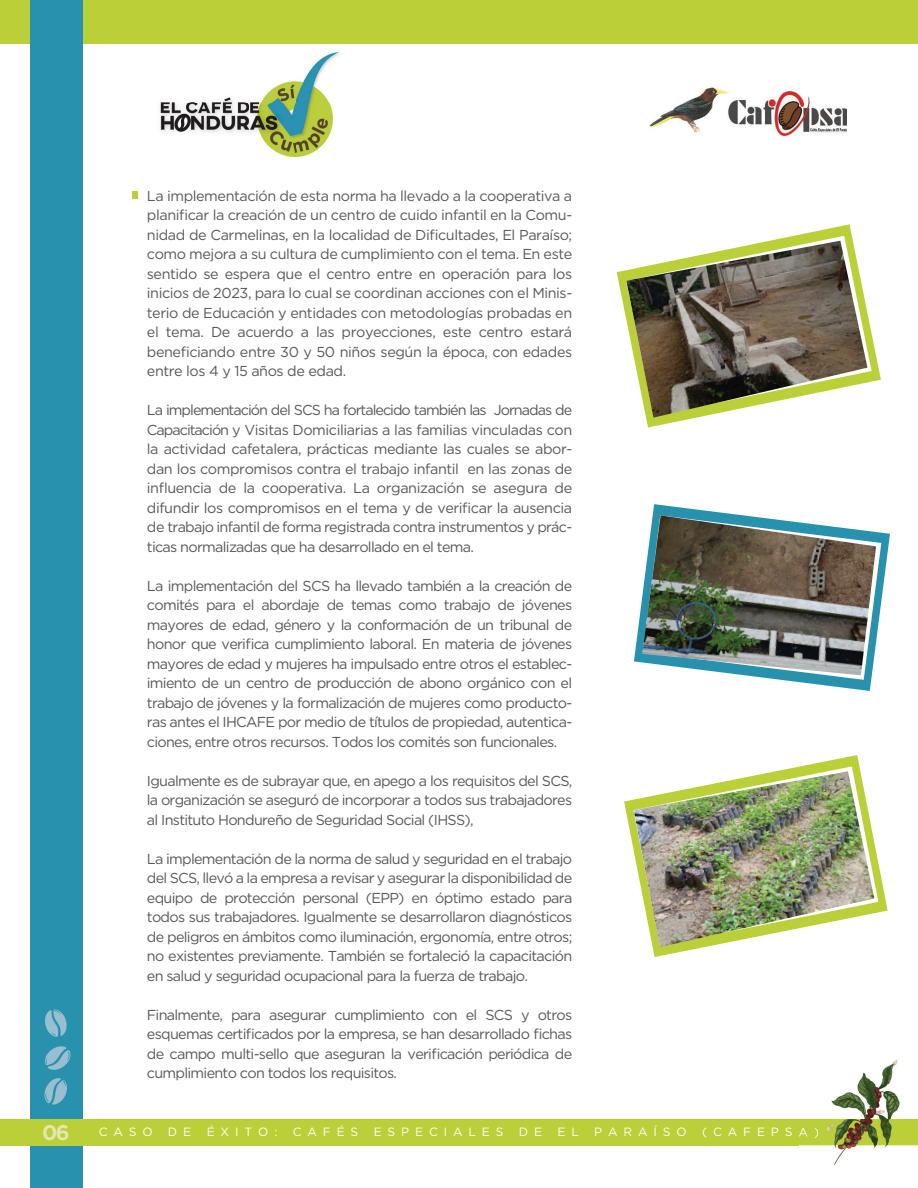
<style>
.page{position:relative;width:918px;height:1188px;background:#fff}
.page>*{position:absolute;margin:0;border:0;box-sizing:border-box;transform-origin:0 0}
.t1{font:700 21px "Gotham";color:#e1e8b0}
.t2{font:14.4px/19.5px "Gotham";letter-spacing:-.05em;color:#57585a;text-align:justify}
.t3{font:12px "Gotham";letter-spacing:.49em;color:#fff}
</style>
<div class="page">
<div style="left:0;top:0;width:917px;height:43px;background:#bbcf38"></div>
<div style="left:30px;top:0;width:53px;height:1188px;background:#2791ae"></div>
<div style="left:0;top:1119px;width:918px;height:26px;background:#bbcf38"></div>
<div style="left:132px;top:191px;width:6px;height:7px;background:#bbcf38"></div>
<svg style="left:617px;top:224px;width:264px;height:204px"></svg>
<img style="left:626px;top:241px;width:241px;height:177px">
<svg style="left:634px;top:504px;width:256px;height:187px"></svg>
<img style="left:642px;top:515px;width:234px;height:160px">
<svg style="left:624px;top:755px;width:264px;height:202px"></svg>
<img style="left:634px;top:771px;width:240px;height:176px">
<img style="left:800px;top:1060px;width:118px;height:105px">
<img style="left:800px;top:1126px;width:25px;height:12px">
<svg style="left:44px;top:1078px;width:23px;height:27px"></svg>
<svg style="left:45px;top:1009px;width:22px;height:28px"></svg>
<svg style="left:45px;top:1046px;width:26px;height:24px"></svg>
<img style="left:160px;top:51px;width:180px;height:105px">
<img style="left:649px;top:87px;width:197px;height:50px">
<h1 class="t1" style="left:42px;top:1120px;width:29px">06</h1>
<p class="t2" style="left:147px;top:186px;width:427px">La implementación de esta norma ha llevado a la cooperativa a planificar la creación de un centro de cuido infantil en la Comu&shy;nidad de Carmelinas, en la localidad de Dificultades, El Paraíso; como mejora a su cultura de cumplimiento con el tema. En este sentido se espera que el centro entre en operación para los inicios de 2023, para lo cual se coordinan acciones con el Minis&shy;terio de Educación y entidades con metodologías probadas en el tema. De acuerdo a las proyecciones, este centro estará beneficiando entre 30 y 50 niños según la época, con edades entre los 4 y 15 años de edad.</p>
<p class="t2" style="left:147px;top:400px;width:427px">La implementación del SCS ha fortalecido también las Jornadas de Capacitación y Visitas Domiciliarias a las familias vinculadas con la actividad cafetalera, prácticas mediante las cuales se abor&shy;dan los compromisos contra el trabajo infantil en las zonas de influencia de la cooperativa. La organización se asegura de difundir los compromisos en el tema y de verificar la ausencia de trabajo infantil de forma registrada contra instrumentos y prác&shy;ticas normalizadas que ha desarrollado en el tema.</p>
<p class="t2" style="left:147px;top:576px;width:427px">La implementación del SCS ha llevado también a la creación de comités para el abordaje de temas como trabajo de jóvenes mayores de edad, género y la conformación de un tribunal de honor que verifica cumplimiento laboral. En materia de jóvenes mayores de edad y mujeres ha impulsado entre otros el establec&shy;imiento de un centro de producción de abono orgánico con el trabajo de jóvenes y la formalización de mujeres como producto&shy;ras antes el IHCAFE por medio de títulos de propiedad, autentica&shy;ciones, entre otros recursos. Todos los comités son funcionales.</p>
<p class="t2" style="left:147px;top:771px;width:427px">Igualmente es de subrayar que, en apego a los requisitos del SCS, la organización se aseguró de incorporar a todos sus trabajadores al Instituto Hondureño de Seguridad Social (IHSS),</p>
<p class="t2" style="left:147px;top:849px;width:427px">La implementación de la norma de salud y seguridad en el trabajo del SCS, llevó a la empresa a revisar y asegurar la disponibilidad de equipo de protección personal (EPP) en óptimo estado para todos sus trabajadores. Igualmente se desarrollaron diagnósticos de peligros en ámbitos como iluminación, ergonomía, entre otros; no existentes previamente. También se fortaleció la capacitación en salud y seguridad ocupacional para la fuerza de trabajo.</p>
<p class="t2" style="left:147px;top:1005px;width:427px">Finalmente, para asegurar cumplimiento con el SCS y otros esquemas certificados por la empresa, se han desarrollado fichas de campo multi-sello que aseguran la verificación periódica de cumplimiento con todos los requisitos.</p>
<p class="t3" style="left:99px;top:1125px;width:55px">CASO</p>
<p class="t3" style="left:168px;top:1125px;width:25px">D E</p>
<p class="t3" style="left:207px;top:1125px;width:72px">ÉXITO:</p>
<p class="t3" style="left:293px;top:1125px;width:67px">CAFÉS</p>
<p class="t3" style="left:374px;top:1125px;width:131px">ESPECIALES</p>
<p class="t3" style="left:519px;top:1125px;width:25px">D E</p>
<p class="t3" style="left:558px;top:1125px;width:23px">E L</p>
<p class="t3" style="left:594px;top:1125px;width:94px">PARAÍSO</p>
<p class="t3" style="left:702px;top:1125px;width:118px">(CAFEPSA)</p>
</div>
